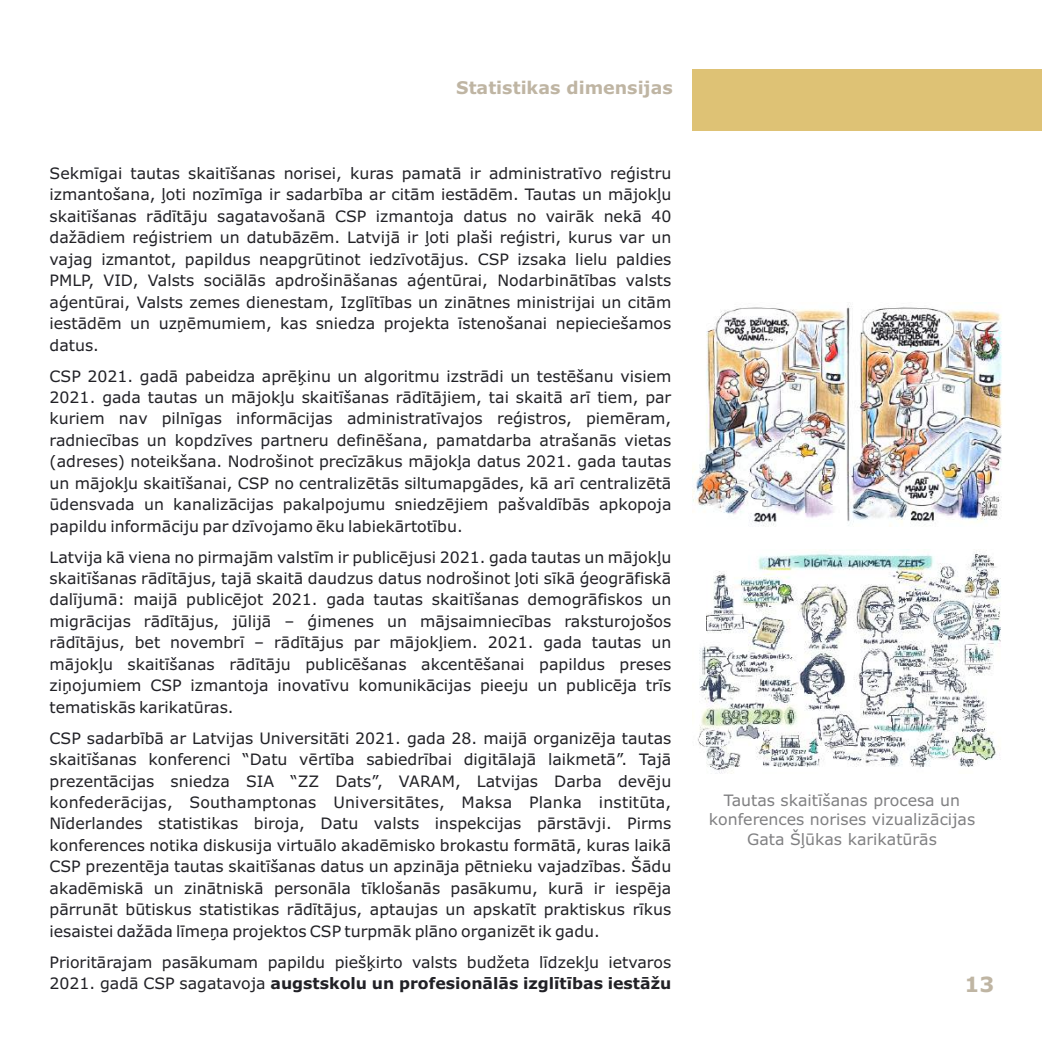
<style>
.page{position:relative;width:1042px;height:1042px;background:#fff}
.page>*{position:absolute;margin:0;border:0;box-sizing:border-box;transform-origin:0 0}
.t1{font:700 21px "Verdana";color:#bfb5a3}
.t2{font:700 17.5px "Verdana";color:#bfb5a3}
.t3{font:15.75px/21.3px "Verdana";color:#212126;text-align:justify}
.t4{font:15.75px/19.1px "Verdana";color:#808082;text-align:center}
.s1{font-weight:700}
</style>
<div class="page">
<div style="left:692px;top:69px;width:350px;height:61px;background:#dec275"></div>
<img style="left:692px;top:306px;width:310px;height:221px">
<img style="left:697px;top:550px;width:304px;height:223px">
<p class="t2" style="left:456px;top:80px;width:218px">Statistikas dimensijas</p>
<p class="t3" style="left:50px;top:164px;width:623px">Sekmîgai tautas skaitîðanas norisei, kuras pamatâ ir administratîvo reìistru izmantoðana, ïoti nozîmîga ir sadarbîba ar citâm iestâdçm. Tautas un mâjokïu skaitîðanas râdîtâju sagatavoðanâ CSP izmantoja datus no vairâk nekâ 40 daþâdiem reìistriem un datubâzçm. Latvijâ ir ïoti plaði reìistri, kurus var un vajag izmantot, papildus neapgrûtinot iedzîvotâjus. CSP izsaka lielu paldies PMLP, VID, Valsts sociâlâs apdroðinâðanas aìentûrai, Nodarbinâtîbas valsts aìentûrai, Valsts zemes dienestam, Izglîtîbas un zinâtnes ministrijai un citâm iestâdçm un uzòçmumiem, kas sniedza projekta îstenoðanai nepiecieðamos datus.</p>
<p class="t3" style="left:50px;top:366px;width:623px">CSP 2021. gadâ pabeidza aprçíinu un algoritmu izstrâdi un testçðanu visiem 2021. gada tautas un mâjokïu skaitîðanas râdîtâjiem, tai skaitâ arî tiem, par kuriem nav pilnîgas informâcijas administratîvajos reìistros, piemçram, radniecîbas un kopdzîves partneru definçðana, pamatdarba atraðanâs vietas (adreses) noteikðana. Nodroðinot precîzâkus mâjokïa datus 2021. gada tautas un mâjokïu skaitîðanai, CSP no centralizçtâs siltumapgâdes, kâ arî centralizçtâ ûdensvada un kanalizâcijas pakalpojumu sniedzçjiem paðvaldîbâs apkopoja papildu informâciju par dzîvojamo çku labiekârtotîbu.</p>
<p class="t3" style="left:50px;top:547px;width:623px">Latvija kâ viena no pirmajâm valstîm ir publicçjusi 2021. gada tautas un mâjokïu skaitîðanas râdîtâjus, tajâ skaitâ daudzus datus nodroðinot ïoti sîkâ ìeogrâfiskâ dalîjumâ: maijâ publicçjot 2021. gada tautas skaitîðanas demogrâfiskos un migrâcijas râdîtâjus, jûlijâ – ìimenes un mâjsaimniecîbas raksturojoðos râdîtâjus, bet novembrî – râdîtâjus par mâjokïiem. 2021. gada tautas un mâjokïu skaitîðanas râdîtâju publicçðanas akcentçðanai papildus preses ziòojumiem CSP izmantoja inovatîvu komunikâcijas pieeju un publicçja trîs tematiskâs karikatûras.</p>
<p class="t3" style="left:50px;top:728px;width:623px">CSP sadarbîbâ ar Latvijas Universitâti 2021. gada 28. maijâ organizçja tautas skaitîðanas konferenci “Datu vçrtîba sabiedrîbai digitâlajâ laikmetâ”. Tajâ prezentâcijas sniedza SIA “ZZ Dats”, VARAM, Latvijas Darba devçju konfederâcijas, Southamptonas Universitâtes, Maksa Planka institûta, Nîderlandes statistikas biroja, Datu valsts inspekcijas pârstâvji. Pirms konferences notika diskusija virtuâlo akadçmisko brokastu formâtâ, kuras laikâ CSP prezentçja tautas skaitîðanas datus un apzinâja pçtnieku vajadzîbas. Ðâdu akadçmiskâ un zinâtniskâ personâla tîkloðanâs pasâkumu, kurâ ir iespçja pârrunât bûtiskus statistikas râdîtâjus, aptaujas un apskatît praktiskus rîkus iesaistei daþâda lîmeòa projektos CSP turpmâk plâno organizçt ik gadu.</p>
<p class="t3" style="left:50px;top:952px;width:623px">Prioritârajam pasâkumam papildu pieðíirto valsts budþeta lîdzekïu ietvaros<br>2021. gadâ CSP sagatavoja <span class="s1">augstskolu un profesionâlâs izglîtîbas iestâþu</span></p>
<p class="t4" style="left:709px;top:792px;width:268px">Tautas skaitîðanas procesa un konferences norises vizualizâcijas<br>Gata Ðïûkas karikatûrâs</p>
<h1 class="t1" style="left:964px;top:976px;width:31px">13</h1>
</div>
